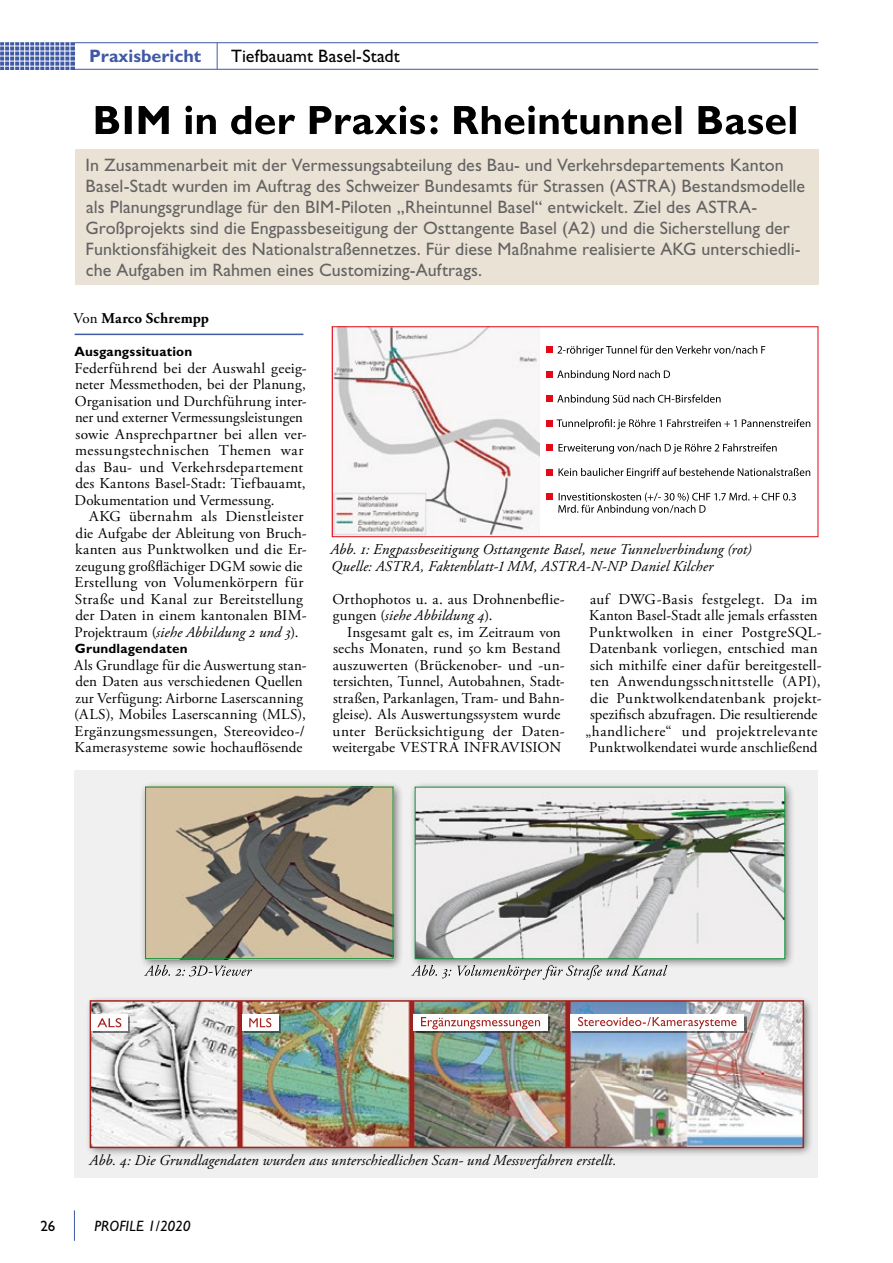
<style>
.page{position:relative;width:893px;height:1263px;background:#fff}
.page>*{position:absolute;margin:0;border:0;box-sizing:border-box;transform-origin:0 0}
.t1{font:18px/21px "Gill Sans";color:#646363}
.t2{font:18px "Gill Sans";letter-spacing:.005em;color:#000}
.t3{font:700 18px "Gill Sans";color:#4059a4}
.t4{font:15px/16.5px "Adobe Garamond Pro";letter-spacing:.015em;color:#000}
.t5{font:italic 15px/16.5px "Adobe Garamond Pro";letter-spacing:.01em;color:#000}
.t6{font:700 15px "Adobe Garamond Pro";letter-spacing:.01em;color:#000}
.t7{font:italic 15px "Gill Sans";letter-spacing:.005em;color:#000}
.t8{font:15px "Gill Sans";color:#000}
.t9{font:700 13.5px "Gill Sans";letter-spacing:.015em;color:#000}
.s1{font-weight:400}
.s2{font-style:italic}
</style>
<div class="page">
<hr style="left:74px;top:1210px;width:1px;height:31px;background:#4059a4">
<svg style="left:1px;top:43px;width:74px;height:26px"></svg>
<hr style="left:70px;top:69px;width:748px;height:1px;background:#4059a4">
<hr style="left:0;top:42px;width:818px;height:1px;background:#4059a4">
<svg style="left:217px;top:43px;width:1px;height:26px"></svg>
<hr style="left:0;top:46px;width:76px;height:1px;background:#fff">
<hr style="left:0;top:51px;width:76px;height:1px;background:#fff">
<hr style="left:0;top:56px;width:76px;height:1px;background:#fff">
<hr style="left:0;top:61px;width:76px;height:1px;background:#fff">
<hr style="left:0;top:66px;width:76px;height:1px;background:#fff">
<hr style="left:49px;top:26px;width:1px;height:75px;background:#fff">
<hr style="left:54px;top:26px;width:1px;height:75px;background:#fff">
<hr style="left:59px;top:26px;width:1px;height:76px;background:#fff">
<hr style="left:64px;top:26px;width:1px;height:76px;background:#fff">
<hr style="left:70px;top:26px;width:1px;height:76px;background:#fff">
<hr style="left:24px;top:22px;width:1px;height:75px;background:#fff">
<hr style="left:29px;top:22px;width:1px;height:75px;background:#fff">
<hr style="left:34px;top:23px;width:1px;height:75px;background:#fff">
<hr style="left:39px;top:22px;width:1px;height:76px;background:#fff">
<hr style="left:44px;top:22px;width:1px;height:76px;background:#fff">
<hr style="left:0;top:17px;width:1px;height:75px;background:#fff">
<hr style="left:4px;top:17px;width:1px;height:76px;background:#fff">
<hr style="left:9px;top:18px;width:1px;height:75px;background:#fff">
<hr style="left:14px;top:17px;width:1px;height:76px;background:#fff">
<hr style="left:19px;top:17px;width:1px;height:76px;background:#fff">
<div style="left:75px;top:771px;width:743px;height:407px;background:#f0f0f0"></div>
<div style="left:75px;top:149px;width:743px;height:136px;background:#eae2d5"></div>
<hr style="left:75px;top:334px;width:228px;height:1px;background:#3f5aa6">
<svg style="left:96px;top:106px;width:700px;height:28px"></svg>
<img style="left:334px;top:328px;width:205px;height:207px">
<svg style="left:144px;top:969px;width:108px;height:7px"></svg>
<svg style="left:411px;top:969px;width:256px;height:11px"></svg>
<div style="left:546px;top:346px;width:7px;height:7px;background:#e30919"></div>
<div style="left:546px;top:371px;width:7px;height:6px;background:#e30919"></div>
<div style="left:546px;top:395px;width:7px;height:7px;background:#e30919"></div>
<div style="left:546px;top:420px;width:7px;height:7px;background:#e30919"></div>
<div style="left:546px;top:444px;width:7px;height:7px;background:#e30919"></div>
<div style="left:546px;top:469px;width:7px;height:7px;background:#e30919"></div>
<div style="left:546px;top:493px;width:7px;height:7px;background:#e30919"></div>
<div style="left:139px;top:781px;width:264px;height:188px;background:#000;opacity:.5"></div>
<img style="left:147px;top:789px;width:244px;height:168px">
<div style="left:409px;top:781px;width:386px;height:188px;background:#000;opacity:.5"></div>
<img style="left:417px;top:789px;width:366px;height:168px">
<div style="left:85px;top:995px;width:729px;height:162px;background:#000;opacity:.5"></div>
<img style="left:93px;top:1003px;width:708px;height:142px">
<div style="left:415px;top:787px;width:370px;height:172px;border:1px solid #109338"></div>
<div style="left:244px;top:1016px;width:36px;height:17px;background:#000;opacity:.5"></div>
<div style="left:242px;top:1014px;width:36px;height:17px;background:#fff"></div>
<div style="left:416px;top:1016px;width:134px;height:17px;background:#000;opacity:.5"></div>
<div style="left:414px;top:1014px;width:134px;height:17px;background:#fff"></div>
<svg style="left:421px;top:1017px;width:119px;height:12px"></svg>
<div style="left:572px;top:1017px;width:174px;height:16px;background:#000;opacity:.5"></div>
<div style="left:570px;top:1014px;width:174px;height:17px;background:#fff"></div>
<svg style="left:578px;top:1017px;width:158px;height:12px"></svg>
<svg style="left:249px;top:1018px;width:22px;height:9px"></svg>
<div style="left:90px;top:1000px;width:714px;height:148px;border:2px solid #a4221f"></div>
<div style="left:332px;top:326px;width:486px;height:211px;border:1px solid #e30919"></div>
<div style="left:93px;top:1016px;width:36px;height:17px;background:#000;opacity:.5"></div>
<div style="left:91px;top:1014px;width:36px;height:17px;background:#fff"></div>
<svg style="left:97px;top:1018px;width:24px;height:9px"></svg>
<svg style="left:558px;top:492px;width:238px;height:23px"></svg>
<svg style="left:559px;top:468px;width:251px;height:10px"></svg>
<svg style="left:559px;top:443px;width:218px;height:11px"></svg>
<svg style="left:557px;top:419px;width:253px;height:10px"></svg>
<svg style="left:557px;top:394px;width:164px;height:11px"></svg>
<svg style="left:557px;top:370px;width:113px;height:10px"></svg>
<svg style="left:557px;top:345px;width:208px;height:11px"></svg>
<div style="left:145px;top:787px;width:248px;height:172px;border:1px solid #109338"></div>
<p class="t3" style="left:89px;top:45px;width:114px">Praxisbericht</p>
<p class="t2" style="left:231px;top:46px;width:170px">Tiefbauamt Basel-Stadt</p>
<p class="t1" style="left:85px;top:155px;width:721px">In Zusammenarbeit mit der Vermessungsabteilung des Bau- und Verkehrsdepartements Kanton Basel-Stadt wurden im Auftrag des Schweizer Bundesamts für Strassen (ASTRA) Bestandsmodelle als Planungsgrundlage für den BIM-Piloten „Rheintunnel Basel“ entwickelt. Ziel des ASTRA-Großprojekts sind die Engpassbeseitigung der Osttangente Basel (A2) und die Sicherstellung der Funktionsfähigkeit des Nationalstraßennetzes. Für diese Maßnahme realisierte AKG unterschiedli&shy;che Aufgaben im Rahmen eines Customizing-Auftrags.</p>
<p class="t6" style="left:74px;top:310px;width:137px"><span class="s1">Von</span> Marco Schrempp</p>
<p class="t9" style="left:74px;top:343px;width:119px">Ausgangssituation</p>
<p class="t4" style="left:75px;top:360px;width:234px">Federführend bei der Auswahl geeig&shy;neter Messmethoden, bei der Planung, Organisation und Durchführung inter&shy;ner und externer Vermessungsleistungen sowie Ansprechpartner bei allen ver&shy;messungstechnischen Themen war das Bau- und Verkehrsdepartement des Kantons Basel-Stadt: Tiefbauamt, Dokumentation und Vermessung.</p>
<p class="t4" style="left:75px;top:509px;width:234px;text-indent:14px">AKG übernahm als Dienstleister die Aufgabe der Ableitung von Bruch&shy;kanten aus Punktwolken und die Er&shy;zeugung großflächiger DGM sowie die Erstellung von Volumenkörpern für Straße und Kanal zur Bereitstellung der Daten in einem kantonalen BIM-Projektraum (<span class="s2">siehe Abbildung 2 und 3</span>).</p>
<p class="t9" style="left:75px;top:640px;width:114px">Grundlagendaten</p>
<p class="t4" style="left:74px;top:657px;width:234px">Als Grundlage für die Auswertung stan&shy;den Daten aus verschiedenen Quellen zur Verfügung: Airborne Laserscanning (ALS), Mobiles Laserscanning (MLS), Ergänzungsmessungen, Stereovideo-/ Kamerasysteme sowie hochauflösende</p>
<p class="t5" style="left:330px;top:541px;width:423px">Abb. 1: Engpassbeseitigung Osttangente Basel, neue Tunnelverbindung (rot)<br>Quelle: ASTRA, Faktenblatt-1 MM, ASTRA-N-NP Daniel Kilcher</p>
<p class="t4" style="left:332px;top:591px;width:233px">Orthophotos u. a. aus Drohnenbeflie&shy;gungen (<span class="s2">siehe Abbildung 4</span>).</p>
<p class="t4" style="left:332px;top:624px;width:234px;text-indent:15px">Insgesamt galt es, im Zeitraum von sechs Monaten, rund 50 km Bestand auszuwerten (Brückenober- und -un&shy;tersichten, Tunnel, Autobahnen, Stadt&shy;straßen, Parkanlagen, Tram- und Bahn&shy;gleise). Als Auswertungssystem wurde unter Berücksichtigung der Daten&shy;weitergabe VESTRA INFRAVISION</p>
<p class="t4" style="left:585px;top:591px;width:238px;text-align:center">auf DWG-Basis festgelegt. Da im Kanton Basel-Stadt alle jemals erfassten Punktwolken in einer PostgreSQL-Datenbank vorliegen, entschied man sich mithilfe einer dafür bereitgestell&shy;ten Anwendungsschnittstelle (API), die Punktwolkendatenbank projekt&shy;spezifisch abzufragen. Die resultierende „handlichere“ und projektrelevante Punktwolkendatei wurde anschließend</p>
<p class="t5" style="left:90px;top:1152px;width:529px">Abb. 4: Die Grundlagendaten wurden aus unterschiedlichen Scan- und Messverfahren erstellt.</p>
<p class="t8" style="left:40px;top:1217px;width:17px">26</p>
<p class="t7" style="left:95px;top:1217px;width:98px">PROFILE 1/2020</p>
</div>
